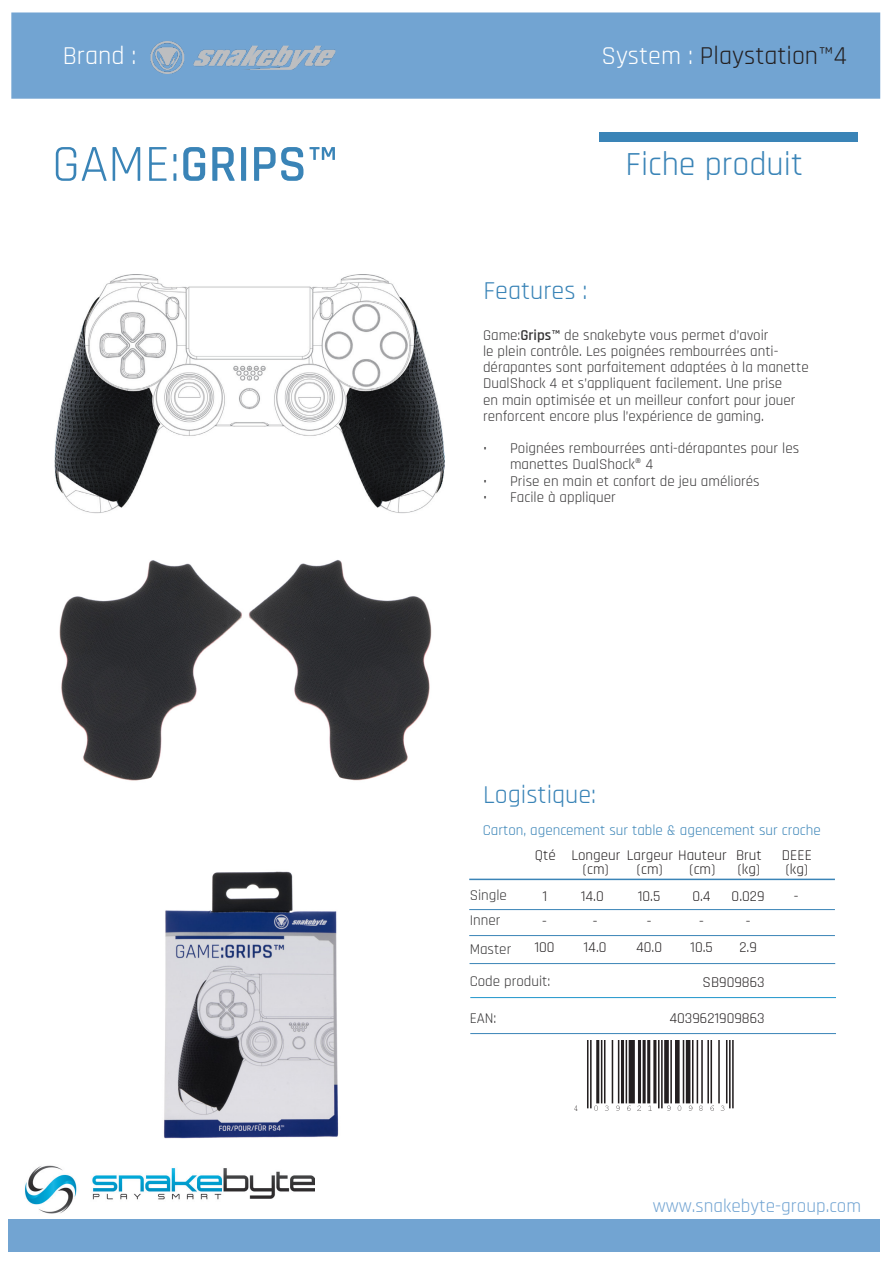
<style>
.page{position:relative;width:893px;height:1263px;background:#fff}
.page>*{position:absolute;margin:0;border:0;box-sizing:border-box;transform-origin:0 0}
.t1{font:600 52.5px "Rajdhani";color:#3a84b7}
.t2{font:34.05px "Rajdhani";color:#3a84b7}
.t3{font:26.1px "Rajdhani";color:#231f20}
.t4{font:26.1px "Rajdhani";color:#3a84b7}
.t5{font:26.1px "Rajdhani";color:#fff}
.t6{font:19.2px "Rajdhani";color:#72a4d2}
.t7{font:15px/16.2px "Rajdhani";color:#363536}
.t8{font:15px "Rajdhani";color:#231f20}
.t9{font:15px "Rajdhani";color:#3a84b7}
.s1{color:#fff}
.s2{font-weight:400}
.s3{font-weight:600}
.s4{font-style:inherit}
</style>
<div class="page">
<div style="left:11px;top:12px;width:869px;height:87px;background:#72a4d2;border:2px solid #72a4d2"></div>
<hr style="left:470px;top:1033px;width:366px;height:1px;background:#3a84b7">
<hr style="left:469px;top:963px;width:366px;height:1px;background:#3a84b7">
<hr style="left:470px;top:997px;width:366px;height:1px;background:#2096cb">
<hr style="left:469px;top:935px;width:366px;height:1px;background:#3a84b7">
<hr style="left:469px;top:909px;width:366px;height:1px;background:#3a84b7">
<hr style="left:469px;top:879px;width:366px;height:1px;background:#3a84b7">
<div style="left:599px;top:132px;width:258px;height:10px;background:#3a84b7"></div>
<img style="left:164px;top:871px;width:175px;height:268px">
<img style="left:574px;top:1040px;width:160px;height:71px">
<img style="left:54px;top:274px;width:391px;height:239px">
<img style="left:59px;top:560px;width:373px;height:221px">
<div style="left:9px;top:1219px;width:871px;height:33px;background:#72a4d2"></div>
<img style="left:25px;top:1165px;width:289px;height:49px">
<img style="left:151px;top:41px;width:184px;height:33px">
<h3 class="t5" style="left:63px;top:41px;width:75px">Brand :</h3>
<h3 class="t3" style="left:601px;top:40px;width:247px"><span class="s1">System :</span> Playstation™4</h3>
<h1 class="t1" style="left:52px;top:133px;width:287px"><span class="s2">GAME:</span>GRIPS™</h1>
<h3 class="t4" style="left:483px;top:275px;width:106px">Features :</h3>
<p class="t2" style="left:625px;top:145px;width:179px">Fiche produit</p>
<p class="t7" style="left:483px;top:327px;width:327px">Game:<span class="s3">Grips™</span> de snakebyte vous permet d’avoir<br>le plein contrôle. Les poignées rembourrées anti&shy;dérapantes sont parfaitement adaptées à la manette DualShock 4 et s’appliquent facilement. Une prise<br>en main optimisée et un meilleur confort pour jouer renforcent encore plus l’expérience de gaming.</p>
<p class="t7" style="left:510px;top:441px;width:291px;text-indent:-27px">• Poignées rembourrées anti-dérapantes pour les manettes DualShock® 4</p>
<p class="t7" style="left:483px;top:473px;width:278px">• Prise en main et confort de jeu améliorés</p>
<p class="t7" style="left:483px;top:489px;width:134px">• Facile à appliquer</p>
<p class="t4" style="left:483px;top:780px;width:115px">Logistique:</p>
<p class="t9" style="left:483px;top:822px;width:339px">Carton, agencement sur table &amp; agencement sur croche</p>
<p class="t8" style="left:535px;top:847px;width:228px">Qté Longeur Largeur Hauteur Brut</p>
<p class="t8" style="left:782px;top:847px;width:31px">DEEE</p>
<p class="t8" style="left:583px;top:860px;width:81px">(cm) (cm)</p>
<p class="t8" style="left:689px;top:860px;width:72px">(cm) (kg)</p>
<p class="t8" style="left:786px;top:860px;width:24px">(kg)</p>
<p class="t7" style="left:470px;top:887px;width:39px">Single</p>
<p class="t7" style="left:470px;top:913px;width:32px">Inner</p>
<p class="t7" style="left:470px;top:941px;width:43px">Master</p>
<p class="t8" style="left:543px;top:887px;width:6px">1</p>
<p class="t8" style="left:581px;top:887px;width:25px">14.0</p>
<p class="t8" style="left:638px;top:887px;width:24px">10.5</p>
<p class="t8" style="left:692px;top:887px;width:20px">0.4</p>
<p class="t8" style="left:732px;top:887px;width:34px">0.029</p>
<p class="t8" style="left:794px;top:887px;width:6px">-</p>
<p class="t8" style="left:542px;top:913px;width:6px">-</p>
<p class="t8" style="left:593px;top:913px;width:6px">-</p>
<p class="t8" style="left:647px;top:913px;width:6px">-</p>
<p class="t8" style="left:699px;top:913px;width:6px">-</p>
<p class="t8" style="left:746px;top:913px;width:6px">-</p>
<p class="t8" style="left:534px;top:938px;width:22px">100</p>
<p class="t8" style="left:583px;top:938px;width:25px">14.0</p>
<p class="t8" style="left:636px;top:938px;width:28px">40.0</p>
<p class="t8" style="left:690px;top:938px;width:24px">10.5</p>
<p class="t8" style="left:739px;top:938px;width:19px">2.9</p>
<p class="t7" style="left:470px;top:973px;width:82px">Code produit:</p>
<p class="t8" style="left:703px;top:973px;width:63px">SB909863</p>
<p class="t7" style="left:470px;top:1011px;width:28px">EAN<span class="s4">:</span></p>
<p class="t8" style="left:669px;top:1010px;width:97px">4039621909863</p>
<p class="t6" style="left:653px;top:1195px;width:210px">www.snakebyte-group.com</p>
</div>
